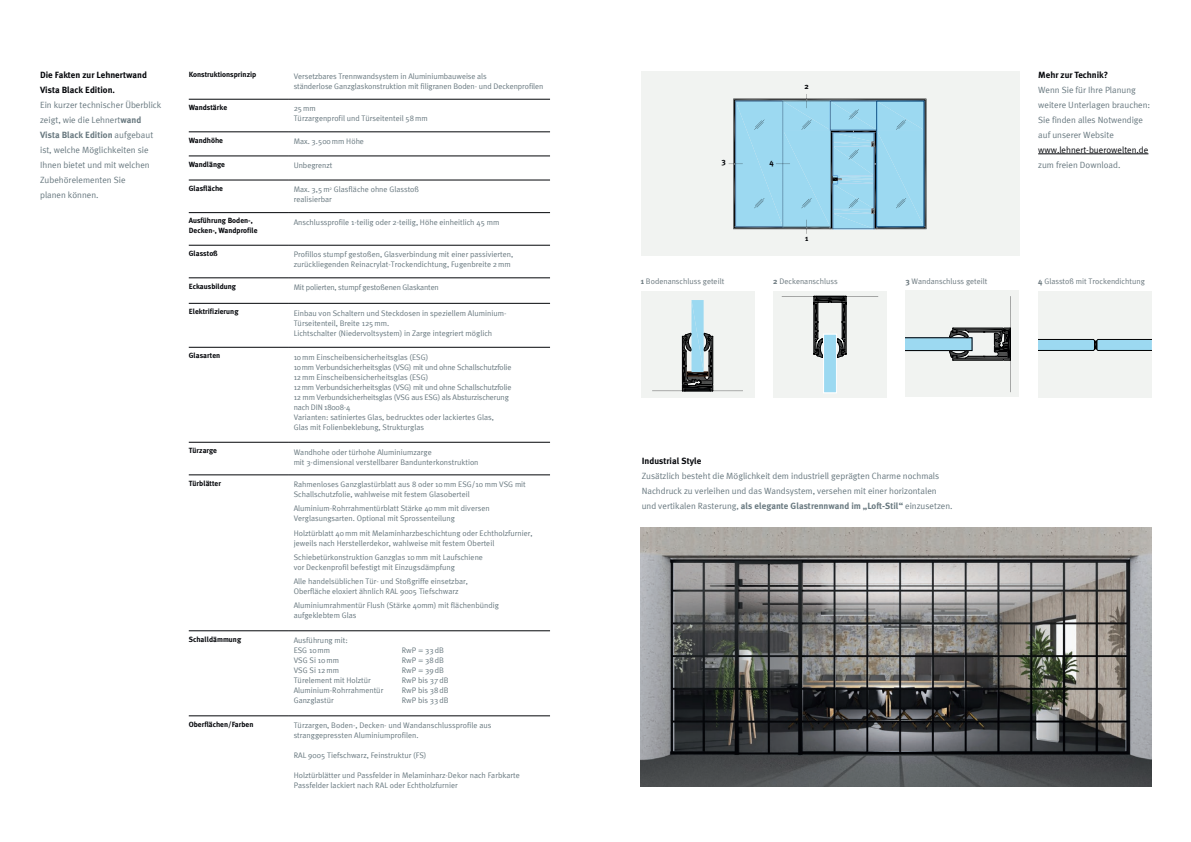
<style>
.page{position:relative;width:1191px;height:842px;background:#fff}
.page>*{position:absolute;margin:0;border:0;box-sizing:border-box;transform-origin:0 0}
.t1{font:9px/15px "Meta Plus Normal";color:#697980}
.t2{font:700 9px "Meta Plus";color:#697980}
.t3{font:700 9px/15px "Meta Plus";color:#04060a}
.t4{font:9px "Meta Plus Normal";color:#04060a}
.t5{font:8px/10px "Meta Plus Normal";color:#697980}
.t6{font:8px/10px "Meta Plus Normal";letter-spacing:-.02em;color:#697980}
.t7{font:8px "Meta Plus Normal";color:#6d7a80}
.t8{font:700 8px "Meta Plus";color:#04060a}
.t9{font:700 7.5px/10px "Meta Plus";color:#04060a}
.s1{font-family:"Meta Plus";font-weight:700}
.s2{font-family:"Meta Plus Normal";font-weight:400}
</style>
<div class="page">
<svg style="left:189px;top:98px;width:361px;height:619px"></svg>
<hr style="left:189px;top:99px;width:99px;height:1px;background:#04060a">
<hr style="left:288px;top:99px;width:262px;height:1px;background:#04060a">
<hr style="left:189px;top:132px;width:99px;height:1px;background:#04060a">
<hr style="left:288px;top:132px;width:262px;height:1px;background:#04060a">
<hr style="left:189px;top:156px;width:99px;height:1px;background:#04060a">
<hr style="left:288px;top:156px;width:262px;height:1px;background:#04060a">
<hr style="left:189px;top:180px;width:99px;height:1px;background:#04060a">
<hr style="left:288px;top:180px;width:262px;height:1px;background:#04060a">
<hr style="left:189px;top:212px;width:99px;height:1px;background:#04060a">
<hr style="left:288px;top:212px;width:262px;height:1px;background:#04060a">
<hr style="left:189px;top:245px;width:99px;height:1px;background:#04060a">
<hr style="left:288px;top:245px;width:262px;height:1px;background:#04060a">
<hr style="left:189px;top:278px;width:99px;height:1px;background:#04060a">
<hr style="left:288px;top:278px;width:262px;height:1px;background:#04060a">
<hr style="left:189px;top:303px;width:99px;height:1px;background:#04060a">
<hr style="left:288px;top:303px;width:262px;height:1px;background:#04060a">
<hr style="left:189px;top:347px;width:99px;height:1px;background:#04060a">
<hr style="left:288px;top:347px;width:262px;height:1px;background:#04060a">
<hr style="left:189px;top:442px;width:99px;height:1px;background:#04060a">
<hr style="left:288px;top:442px;width:262px;height:1px;background:#04060a">
<hr style="left:189px;top:475px;width:99px;height:1px;background:#04060a">
<hr style="left:288px;top:475px;width:262px;height:1px;background:#04060a">
<hr style="left:189px;top:630px;width:99px;height:1px;background:#04060a">
<hr style="left:288px;top:630px;width:262px;height:1px;background:#04060a">
<hr style="left:189px;top:715px;width:99px;height:1px;background:#04060a">
<hr style="left:288px;top:715px;width:262px;height:1px;background:#04060a">
<hr style="left:1038px;top:154px;width:110px;height:1px;background:#04060a">
<img style="left:641px;top:527px;width:510px;height:260px">
<div style="left:641px;top:71px;width:378px;height:184px;background:#f1f3f1"></div>
<hr style="left:926px;top:99px;width:1px;height:130px;background:#000001">
<svg style="left:728px;top:94px;width:198px;height:140px"></svg>
<div style="left:641px;top:291px;width:113px;height:107px;background:#f1f3f1"></div>
<svg style="left:652px;top:300px;width:91px;height:92px"></svg>
<div style="left:905px;top:291px;width:114px;height:106px;background:#f1f3f1"></div>
<svg style="left:905px;top:296px;width:106px;height:96px"></svg>
<div style="left:773px;top:291px;width:113px;height:107px;background:#f1f3f1"></div>
<svg style="left:781px;top:296px;width:97px;height:97px"></svg>
<div style="left:823px;top:334px;width:13px;height:59px;background:#9cd9f1"></div>
<div style="left:823px;top:334px;width:13px;height:59px;border:1px solid #fff"></div>
<div style="left:1038px;top:291px;width:113px;height:107px;background:#f1f3f1"></div>
<svg style="left:1038px;top:339px;width:113px;height:12px"></svg>
<p class="t3" style="left:40px;top:67px;width:109px">Die Fakten zur Lehnertwand<br>Vista Black Edition.</p>
<p class="t1" style="left:40px;top:97px;width:123px">Ein kurzer technischer Überblick zeigt, wie die Lehnert<span class="s1">wand</span></p>
<p class="t2" style="left:40px;top:129px;width:115px">Vista Black Edition <span class="s2">aufgebaut</span></p>
<p class="t1" style="left:40px;top:142px;width:111px">ist, welche Möglichkeiten sie<br>Ihnen bietet und mit welchen<br>Zubehörelementen Sie planen können.</p>
<p class="t9" style="left:189px;top:70px;width:69px">Konstruktionsprinzip</p>
<p class="t5" style="left:294px;top:71px;width:251px">Versetzbares Trennwandsystem in Aluminiumbauweise als<br>ständerlose Ganzglaskonstruktion mit filigranen Boden- und Deckenprofilen</p>
<p class="t9" style="left:189px;top:102px;width:40px">Wandstärke</p>
<p class="t5" style="left:294px;top:104px;width:135px">25mm<br>Türzargenprofil und Türseitenteil 58mm</p>
<p class="t9" style="left:189px;top:135px;width:36px">Wandhöhe</p>
<p class="t5" style="left:294px;top:136px;width:72px">Max. 3.500mm Höhe</p>
<p class="t9" style="left:189px;top:159px;width:38px">Wandlänge</p>
<p class="t5" style="left:294px;top:160px;width:40px">Unbegrenzt</p>
<p class="t9" style="left:189px;top:183px;width:36px">Glasfläche</p>
<p class="t5" style="left:294px;top:184px;width:127px">Max. 3,5m<sup>2</sup> Glasfläche ohne Glasstoß realisierbar</p>
<p class="t9" style="left:189px;top:216px;width:70px">Ausführung Boden-,<br>Decken-, Wandprofile</p>
<p class="t5" style="left:294px;top:217px;width:207px">Anschlussprofile 1-teilig oder 2-teilig, Höhe einheitlich 45 mm</p>
<p class="t9" style="left:189px;top:248px;width:31px">Glasstoß</p>
<p class="t5" style="left:294px;top:250px;width:221px">Profillos stumpf gestoßen, Glasverbindung mit einer passivierten, zurückliegenden Reinacrylat-Trockendichtung, Fugenbreite 2mm</p>
<p class="t9" style="left:189px;top:281px;width:49px">Eckausbildung</p>
<p class="t6" style="left:294px;top:282px;width:147px">Mit polierten, stumpf gestoßenen Glaskanten</p>
<p class="t9" style="left:189px;top:306px;width:51px">Elektrifizierung</p>
<p class="t5" style="left:294px;top:308px;width:214px">Einbau von Schaltern und Steckdosen in speziellem Aluminium-<br>Türseitenteil, Breite 125mm.<br>Lichtschalter (Niedervoltsystem) in Zarge integriert möglich</p>
<p class="t9" style="left:189px;top:350px;width:33px">Glasarten</p>
<p class="t6" style="left:294px;top:352px;width:219px">10mm Einscheibensicherheitsglas (ESG)<br>10mm Verbundsicherheitsglas (VSG) mit und ohne Schallschutzfolie 12mm Einscheibensicherheitsglas (ESG)<br>12mm Verbundsicherheitsglas (VSG) mit und ohne Schallschutzfolie 12 mm Verbundsicherheitsglas (VSG aus ESG) als Absturzischerung nach DIN 18008-4<br>Varianten: satiniertes Glas, bedrucktes oder lackiertes Glas,<br>Glas mit Folienbeklebung, Strukturglas</p>
<p class="t9" style="left:189px;top:445px;width:30px">Türzarge</p>
<p class="t5" style="left:294px;top:447px;width:186px">Wandhohe oder türhohe Aluminiumzarge<br>mit 3-dimensional verstellbarer Bandunterkonstruktion</p>
<p class="t9" style="left:189px;top:478px;width:34px">Türblätter</p>
<p class="t5" style="left:294px;top:479px;width:234px">Rahmenloses Ganzglastürblatt aus 8 oder 10mm ESG/10 mm VSG mit<br>Schallschutzfolie, wahlweise mit festem Glasoberteil</p>
<p class="t5" style="left:294px;top:503px;width:197px">Aluminium-Rohrrahmentürblatt Stärke 40mm mit diversen<br>Verglasungsarten. Optional mit Sprossenteilung</p>
<p class="t5" style="left:294px;top:528px;width:240px">Holztürblatt 40mm mit Melaminharzbeschichtung oder Echtholzfurnier, jeweils nach Herstellerdekor, wahlweise mit festem Oberteil</p>
<p class="t5" style="left:294px;top:552px;width:191px">Schiebetürkonstruktion Ganzglas 10mm mit Laufschiene vor Deckenprofil befestigt mit Einzugsdämpfung</p>
<p class="t5" style="left:294px;top:576px;width:176px">Alle handelsüblichen Tür- und Stoßgriffe einsetzbar,<br>Oberfläche eloxiert ähnlich RAL 9005 Tiefschwarz</p>
<p class="t5" style="left:294px;top:600px;width:207px">Aluminiumrahmentür Flush (Stärke 40mm) mit flächenbündig aufgeklebtem Glas</p>
<p class="t9" style="left:189px;top:634px;width:54px">Schalldämmung</p>
<p class="t5" style="left:294px;top:635px;width:56px">Ausführung mit:<br>ESG 10mm</p>
<p class="t5" style="left:402px;top:645px;width:44px">RwP = 33dB</p>
<p class="t5" style="left:294px;top:655px;width:47px">VSG Si 10mm</p>
<p class="t5" style="left:402px;top:655px;width:44px">RwP = 38dB</p>
<p class="t5" style="left:294px;top:665px;width:47px">VSG Si 12mm</p>
<p class="t5" style="left:402px;top:665px;width:44px">RwP = 39dB</p>
<p class="t5" style="left:294px;top:675px;width:79px">Türelement mit Holztür</p>
<p class="t5" style="left:402px;top:675px;width:48px">RwP bis 37dB</p>
<p class="t5" style="left:294px;top:685px;width:91px">Aluminium-Rohrrahmentür</p>
<p class="t5" style="left:402px;top:685px;width:48px">RwP bis 38dB</p>
<p class="t5" style="left:294px;top:695px;width:42px">Ganzglastür</p>
<p class="t5" style="left:402px;top:695px;width:48px">RwP bis 33dB</p>
<p class="t9" style="left:189px;top:719px;width:66px">Oberflächen/Farben</p>
<p class="t5" style="left:294px;top:720px;width:199px">Türzargen, Boden-, Decken- und Wandanschlussprofile aus stranggepressten Aluminiumprofilen.</p>
<p class="t5" style="left:294px;top:750px;width:134px">RAL 9005 Tiefschwarz, Feinstruktur (FS)</p>
<p class="t5" style="left:294px;top:770px;width:227px">Holztürblätter und Passfelder in Melaminharz-Dekor nach Farbkarte<br>Passfelder lackiert nach RAL oder Echtholzfurnier</p>
<p class="t8" style="left:722px;top:157px;width:6px">3</p>
<p class="t8" style="left:769px;top:157px;width:6px">4</p>
<p class="t8" style="left:804px;top:82px;width:6px">2</p>
<p class="t8" style="left:805px;top:233px;width:5px">1</p>
<p class="t3" style="left:1038px;top:67px;width:72px">Mehr zur Technik?</p>
<p class="t1" style="left:1038px;top:82px;width:114px">Wenn Sie für Ihre Planung weitere Unterlagen brauchen:<br>Sie finden alles Notwendige auf unserer Website</p>
<p class="t4" style="left:1038px;top:144px;width:112px">www.lehnert-buerowelten.de</p>
<p class="t1" style="left:1038px;top:157px;width:84px">zum freien Download.</p>
<p class="t7" style="left:641px;top:276px;width:85px"><span class="s1">1</span> Bodenanschluss geteilt</p>
<p class="t7" style="left:773px;top:276px;width:66px"><span class="s1">2</span> Deckenanschluss</p>
<p class="t7" style="left:905px;top:276px;width:83px"><span class="s1">3</span> Wandanschluss geteilt</p>
<p class="t7" style="left:1038px;top:277px;width:108px"><span class="s1">4</span> Glasstoß mit Trockendichtung</p>
<p class="t3" style="left:641px;top:453px;width:61px">Industrial Style</p>
<p class="t1" style="left:641px;top:468px;width:299px">Zusätzlich besteht die Möglichkeit dem industriell geprägten Charme nochmals<br>Nachdruck zu verleihen und das Wandsystem, versehen mit einer horizontalen</p>
<p class="t2" style="left:641px;top:500px;width:312px"><span class="s2">und vertikalen Rasterung,</span> als elegante Glastrennwand im „Loft-Stil“ <span class="s2">einzusetzen.</span></p>
</div>
